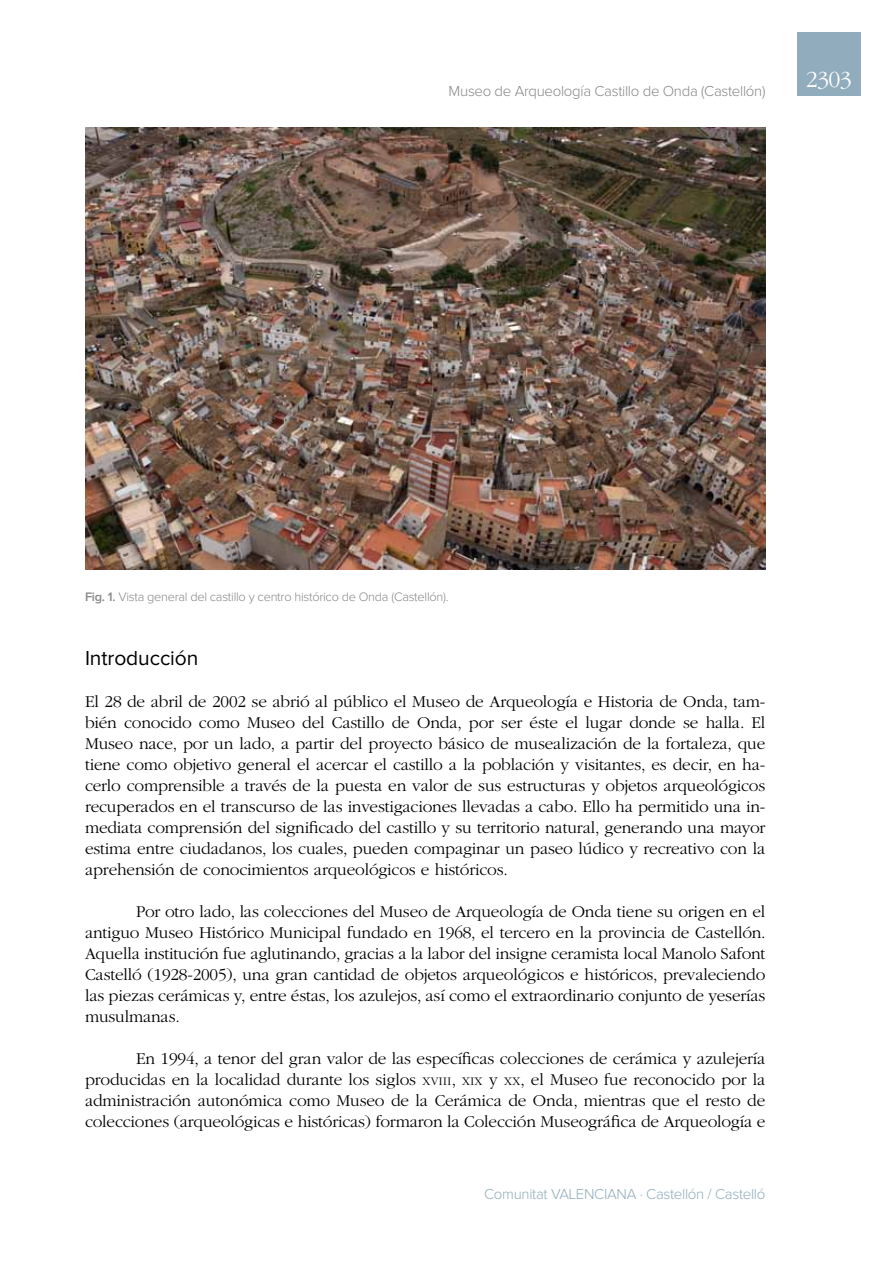
<style>
.page{position:relative;width:893px;height:1263px;background:#fff}
.page>*{position:absolute;margin:0;border:0;box-sizing:border-box;transform-origin:0 0}
.t1{font:300 24px "ITC Garamond Std";color:#fff}
.t2{font:21px "Proxima Nova";letter-spacing:-.005em;color:#000}
.t3{font:300 17.25px/21px "ITC Garamond Std";letter-spacing:-.01em;color:#000;text-align:justify}
.t4{font:300 15px "Proxima Nova";letter-spacing:-.02em;color:#87888a}
.t5{font:300 15px "Proxima Nova";letter-spacing:-.02em;color:#91acbc}
.t6{font:300 12.75px "Proxima Nova";letter-spacing:-.02em;color:#87888a}
.s1{font-weight:600}
.s2{font-size:12.15px}
</style>
<div class="page">
<div style="left:797px;top:32px;width:64px;height:64px;background:#91acbc"></div>
<img style="left:85px;top:128px;width:680px;height:442px">
<p class="t4" style="left:449px;top:84px;width:318px">Museo de Arqueología Castillo de Onda (Castellón)</p>
<h1 class="t1" style="left:806px;top:67px;width:47px">2303</h1>
<p class="t6" style="left:85px;top:591px;width:365px"><span class="s1">Fig. 1.</span> Vista general del castillo y centro histórico de Onda (Castellón).</p>
<p class="t2" style="left:85px;top:649px;width:115px">Introducción</p>
<p class="t3" style="left:85px;top:692px;width:682px">El 28 de abril de 2002 se abrió al público el Museo de Arqueología e Historia de Onda, tam&shy;bién conocido como Museo del Castillo de Onda, por ser éste el lugar donde se halla. El Museo nace, por un lado, a partir del proyecto básico de musealización de la fortaleza, que tiene como objetivo general el acercar el castillo a la población y visitantes, es decir, en ha&shy;cerlo comprensible a través de la puesta en valor de sus estructuras y objetos arqueológicos recuperados en el transcurso de las investigaciones llevadas a cabo. Ello ha permitido una in&shy;mediata comprensión del significado del castillo y su territorio natural, generando una mayor estima entre ciudadanos, los cuales, pueden compaginar un paseo lúdico y recreativo con la aprehensión de conocimientos arqueológicos e históricos.</p>
<p class="t3" style="left:85px;top:902px;width:682px;text-indent:51px">Por otro lado, las colecciones del Museo de Arqueología de Onda tiene su origen en el antiguo Museo Histórico Municipal fundado en 1968, el tercero en la provincia de Castellón.<br>Aquella institución fue aglutinando, gracias a la labor del insigne ceramista local Manolo Safont Castelló (1928-2005), una gran cantidad de objetos arqueológicos e históricos, prevaleciendo las piezas cerámicas y, entre éstas, los azulejos, así como el extraordinario conjunto de yeserías musulmanas.</p>
<p class="t3" style="left:85px;top:1049px;width:682px;text-indent:51px">En 1994, a tenor del gran valor de las específicas colecciones de cerámica y azulejería producidas en la localidad durante los siglos <span class="s2">xviii</span>, <span class="s2">xix</span> y <span class="s2">xx</span>, el Museo fue reconocido por la administración autonómica como Museo de la Cerámica de Onda, mientras que el resto de colecciones (arqueológicas e históricas) formaron la Colección Museográfica de Arqueología e</p>
<p class="t5" style="left:484px;top:1187px;width:283px">Comunitat VALENCIANA · Castellón / Castelló</p>
</div>
